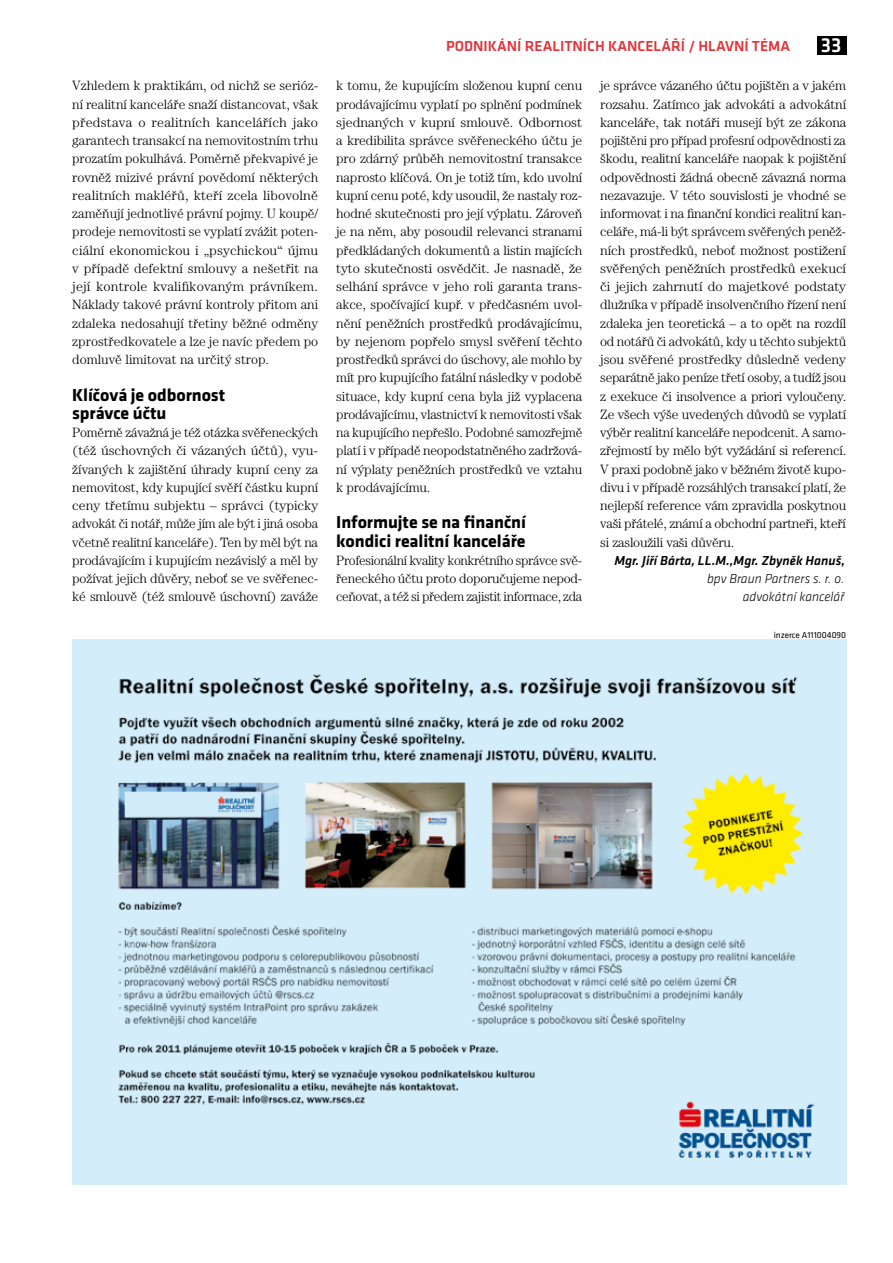
<style>
.page{position:relative;width:893px;height:1263px;background:#fff}
.page>*{position:absolute;margin:0;border:0;box-sizing:border-box;transform-origin:0 0}
.t1{font:500 21px "Klavika";color:#fff}
.t2{font:700 18px/18.3px "Klavika";letter-spacing:-.005em;color:#000}
.t3{font:500 15px "Klavika";color:#e53138}
.t4{font:300 13.5px/18.3px "Century CE";letter-spacing:-.01em;color:#000;text-align:justify}
.t5{font:italic 300 13.5px/18.3px "Klavika";color:#000;text-align:right}
.t6{font:italic 500 13.5px "Klavika";color:#000}
.t7{font:9px "Klavika";color:#000}
</style>
<div class="page">
<div style="left:817px;top:36px;width:29px;height:19px;background:#000"></div>
<img style="left:72px;top:640px;width:774px;height:544px">
<p class="t4" style="left:72px;top:77px;width:248px">Vzhledem k praktikám, od nichž se serióz&shy;ní realitní kanceláře snaží distancovat, však představa o realitních kancelářích jako garantech transakcí na nemovitostním trhu prozatím pokulhává. Poměrně překvapivé je rovněž mizivé právní povědomí některých realitních makléřů, kteří zcela libovolně zaměňují jednotlivé právní pojmy. U koupě/ prodeje nemovitosti se vyplatí zvážit poten&shy;ciální ekonomickou i „psychickou“ újmu v případě defektní smlouvy a nešetřit na její kontrole kvalifikovaným právníkem.<br>Náklady takové právní kontroly přitom ani zdaleka nedosahují třetiny běžné odměny zprostředkovatele a lze je navíc předem po domluvě limitovat na určitý strop.</p>
<h2 class="t2" style="left:72px;top:386px;width:154px">Klíčová je odbornost správce účtu</h2>
<p class="t4" style="left:72px;top:423px;width:248px">Poměrně závažná je též otázka svěřeneckých (též úschovných či vázaných účtů), vyu&shy;žívaných k zajištění úhrady kupní ceny za nemovitost, kdy kupující svěří částku kupní ceny třetímu subjektu – správci (typicky advokát či notář, může jím ale být i jiná osoba včetně realitní kanceláře). Ten by měl být na prodávajícím i kupujícím nezávislý a měl by požívat jejich důvěry, neboť se ve svěřenec&shy;ké smlouvě (též smlouvě úschovní) zaváže</p>
<p class="t3" style="left:446px;top:38px;width:346px">PODNI KÁNÍ REALITNÍCH KANCELÁŘÍ / HLAVNÍ TÉMA</p>
<h1 class="t1" style="left:821px;top:33px;width:22px">33</h1>
<p class="t4" style="left:336px;top:77px;width:248px">k tomu, že kupujícím složenou kupní cenu prodávajícímu vyplatí po splnění podmínek sjednaných v kupní smlouvě. Odbornost a kredibilita správce svěřeneckého účtu je pro zdárný průběh nemovitostní transakce naprosto klíčová. On je totiž tím, kdo uvolní kupní cenu poté, kdy usoudil, že nastaly roz&shy;hodné skutečnosti pro její výplatu. Zároveň je na něm, aby posoudil relevanci stranami předkládaných dokumentů a listin majících tyto skutečnosti osvědčit. Je nasnadě, že selhání správce v jeho roli garanta trans&shy;akce, spočívající kupř. v předčasném uvol&shy;nění peněžních prostředků prodávajícímu, by nejenom popřelo smysl svěření těchto prostředků správci do úschovy, ale mohlo by mít pro kupujícího fatální následky v podobě situace, kdy kupní cena byla již vyplacena prodávajícímu, vlastnictví k nemovitosti však na kupujícího nepřešlo. Podobné samozřejmě platí i v případě neopodstatněného zadržová&shy;ní výplaty peněžních prostředků ve vztahu k prodávajícímu.</p>
<h2 class="t2" style="left:336px;top:513px;width:191px">Informujte se na finanční kondici realitní kanceláře</h2>
<p class="t4" style="left:336px;top:551px;width:248px">Profesionální kvality konkrétního správce svě&shy;řeneckého účtu proto doporučujeme nepod&shy;ceňovat, a též si předem zajistit informace, zda</p>
<p class="t4" style="left:600px;top:77px;width:248px">je správce vázaného účtu pojištěn a v jakém rozsahu. Zatímco jak advokáti a advokátní kanceláře, tak notáři musejí být ze zákona pojištěni pro případ profesní odpovědnosti za škodu, realitní kanceláře naopak k pojištění odpovědnosti žádná obecně závazná norma nezavazuje. V této souvislosti je vhodné se informovat i na finanční kondici realitní kan&shy;celáře, má-li být správcem svěřených peněž&shy;ních prostředků, neboť možnost postižení svěřených peněžních prostředků exekucí či jejich zahrnutí do majetkové podstaty dlužníka v případě insolvenčního řízení není zdaleka jen teoretická – a to opět na rozdíl od notářů či advokátů, kdy u těchto subjektů jsou svěřené prostředky důsledně vedeny separátně jako peníze třetí osoby, a tudíž jsou z exekuce či insolvence a priori vyloučeny.<br>Ze všech výše uvedených důvodů se vyplatí výběr realitní kanceláře nepodcenit. A samo&shy;zřejmostí by mělo být vyžádání si referencí.<br>V praxi podobně jako v běžném životě kupo&shy;divu i v případě rozsáhlých transakcí platí, že nejlepší reference vám zpravidla poskytnou vaši přátelé, známí a obchodní partneři, kteří si zasloužili vaši důvěru.</p>
<p class="t6" style="left:614px;top:553px;width:232px">Mgr. Jiří Bárta, LL.M.,Mgr. Zbyněk Hanuš,</p>
<p class="t5" style="left:707px;top:570px;width:139px">bpv Braun Partners s. r. o. advokátní kancelář</p>
<p class="t7" style="left:774px;top:630px;width:74px">inzerce A111004090</p>
</div>
